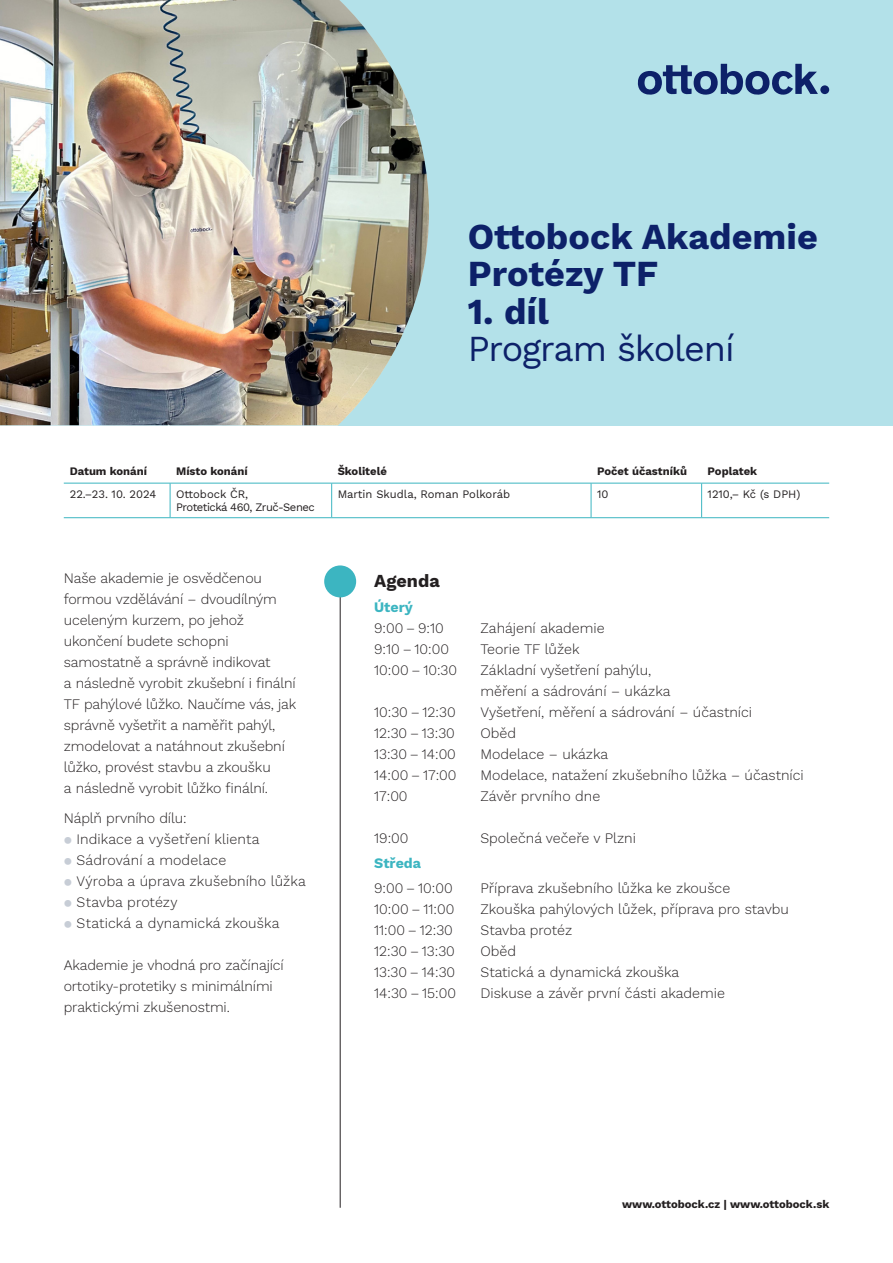
<style>
.page{position:relative;width:893px;height:1263px;background:#fff}
.page>*{position:absolute;margin:0;border:0;box-sizing:border-box;transform-origin:0 0}
.Kennzeichen{font:700 36px/37.5px "Work Sans";color:#0d2169}
.Kennzeichen-2{font:36px "Work Sans";letter-spacing:-.03em;color:#0d2169}
.D2_Copy_9_5pt_12_5pt{font:700 18px "Work Sans";color:#231f20}
.D2_Copy_9_5pt_12_5pt-2{font:300 14.25px/21px "Work Sans";letter-spacing:-.005em;color:#231f20}
.D2_Copy_9_5pt_12_5pt-3{font:700 14.25px "Work Sans";color:#3cb5c1}
.Text_Tabellen{font:700 11.25px "Work Sans";color:#231f20}
.Text_Tabellen-2{font:11.25px "Work Sans";color:#231f20}
.Text_Tabellen-3{font:11.25px/13.5px "Work Sans";letter-spacing:-.04em;color:#231f20}
.Produktunterschrift{font:11.25px "Work Sans";color:#231f20}
.Produktunterschrift-2{font:700 11.25px "Work Sans";color:#231f20}
.s1{color:#c7cdd6}
</style>
<div class="page">
<div style="left:0;top:0;width:893px;height:425px;background:#b3e1e9"></div>
<img style="left:0;top:0;width:429px;height:425px">
<div style="left:820px;top:85px;width:9px;height:9px;background:#0d2169;border-radius:50%"></div>
<svg style="left:638px;top:64px;width:180px;height:31px"></svg>
<hr style="left:64px;top:483px;width:106px;height:1px;background:#3cb5c1">
<hr style="left:170px;top:483px;width:162px;height:1px;background:#3cb5c1">
<hr style="left:170px;top:483px;width:1px;height:34px;background:#3cb5c1">
<hr style="left:332px;top:483px;width:259px;height:1px;background:#3cb5c1">
<hr style="left:591px;top:483px;width:111px;height:1px;background:#3cb5c1">
<hr style="left:702px;top:483px;width:127px;height:1px;background:#3cb5c1">
<hr style="left:64px;top:517px;width:106px;height:1px;background:#3cb5c1">
<hr style="left:170px;top:517px;width:162px;height:1px;background:#3cb5c1">
<hr style="left:332px;top:517px;width:259px;height:1px;background:#3cb5c1">
<hr style="left:591px;top:517px;width:111px;height:1px;background:#3cb5c1">
<hr style="left:702px;top:517px;width:127px;height:1px;background:#3cb5c1">
<hr style="left:331px;top:483px;width:1px;height:34px;background:#3cb5c1">
<hr style="left:591px;top:483px;width:1px;height:34px;background:#3cb5c1">
<hr style="left:701px;top:483px;width:1px;height:34px;background:#3cb5c1">
<hr style="left:340px;top:580px;width:1px;height:628px;background:#231f20">
<div style="left:324px;top:565px;width:32px;height:32px;background:#3cb5c1;border-radius:50%"></div>
<p class="Kennzeichen" style="left:468px;top:217px;width:352px">Ottobock Akademie<br>Protézy TF</p>
<p class="Kennzeichen" style="left:468px;top:292px;width:83px">1. díl</p>
<p class="Kennzeichen-2" style="left:468px;top:322px;width:268px">Program školení</p>
<p class="Produktunterschrift-2" style="left:70px;top:463px;width:79px">Datum konání</p>
<p class="Text_Tabellen" style="left:176px;top:463px;width:73px">Místo konání</p>
<p class="Text_Tabellen" style="left:338px;top:463px;width:51px">Školitelé</p>
<p class="Text_Tabellen" style="left:597px;top:463px;width:91px">Počet účastníků</p>
<p class="Text_Tabellen" style="left:708px;top:463px;width:51px">Poplatek</p>
<p class="Produktunterschrift" style="left:70px;top:485px;width:88px">22.–23. 10. 2024</p>
<p class="Text_Tabellen-3" style="left:176px;top:487px;width:140px">Ottobock ČR,<br>Protetická 460, Zruč-Senec</p>
<p class="Text_Tabellen-2" style="left:338px;top:485px;width:174px">Martin Skudla, Roman Polkoráb</p>
<p class="Text_Tabellen-2" style="left:597px;top:485px;width:13px">10</p>
<p class="Text_Tabellen-2" style="left:708px;top:485px;width:94px">1210,– Kč (s DPH)</p>
<p class="D2_Copy_9_5pt_12_5pt-2" style="left:64px;top:568px;width:234px">Naše akademie je osvědčenou formou vzdělávání – dvoudílným uceleným kurzem, po jehož ukončení budete schopni samostatně a správně indikovat<br>a následně vyrobit zkušební i finální<br>TF pahýlové lůžko. Naučíme vás, jak správně vyšetřit a naměřit pahýl, zmodelovat a natáhnout zkušební lůžko, provést stavbu a zkoušku<br>a následně vyrobit lůžko finální.</p>
<p class="D2_Copy_9_5pt_12_5pt-2" style="left:64px;top:807px;width:124px">Náplň prvního dílu:</p>
<p class="D2_Copy_9_5pt_12_5pt-2" style="left:64px;top:828px;width:197px"><span class="s1">⚫</span> Indikace a vyšetření klienta</p>
<p class="D2_Copy_9_5pt_12_5pt-2" style="left:64px;top:849px;width:164px"><span class="s1">⚫</span> Sádrování a modelace</p>
<p class="D2_Copy_9_5pt_12_5pt-2" style="left:64px;top:870px;width:244px"><span class="s1">⚫</span> Výroba a úprava zkušebního lůžka</p>
<p class="D2_Copy_9_5pt_12_5pt-2" style="left:64px;top:891px;width:115px"><span class="s1">⚫</span> Stavba protézy</p>
<p class="D2_Copy_9_5pt_12_5pt-2" style="left:64px;top:912px;width:217px"><span class="s1">⚫</span> Statická a dynamická zkouška</p>
<p class="D2_Copy_9_5pt_12_5pt-2" style="left:64px;top:954px;width:222px">Akademie je vhodná pro začínající ortotiky-protetiky s minimálními praktickými zkušenostmi.</p>
<p class="D2_Copy_9_5pt_12_5pt" style="left:374px;top:567px;width:67px">Agenda</p>
<p class="D2_Copy_9_5pt_12_5pt-3" style="left:374px;top:596px;width:40px">Úterý</p>
<p class="D2_Copy_9_5pt_12_5pt-2" style="left:374px;top:617px;width:71px">9:00 – 9:10</p>
<p class="D2_Copy_9_5pt_12_5pt-2" style="left:480px;top:617px;width:126px">Zahájení akademie</p>
<p class="D2_Copy_9_5pt_12_5pt-2" style="left:374px;top:638px;width:76px">9:10 – 10:00</p>
<p class="D2_Copy_9_5pt_12_5pt-2" style="left:480px;top:638px;width:101px">Teorie TF lůžek</p>
<p class="D2_Copy_9_5pt_12_5pt-2" style="left:374px;top:659px;width:84px">10:00 – 10:30</p>
<p class="D2_Copy_9_5pt_12_5pt-2" style="left:480px;top:659px;width:192px">Základní vyšetření pahýlu, měření a sádrování – ukázka</p>
<p class="D2_Copy_9_5pt_12_5pt-2" style="left:374px;top:701px;width:83px">10:30 – 12:30</p>
<p class="D2_Copy_9_5pt_12_5pt-2" style="left:480px;top:701px;width:273px">Vyšetření, měření a sádrování – účastníci</p>
<p class="D2_Copy_9_5pt_12_5pt-2" style="left:374px;top:722px;width:82px">12:30 – 13:30</p>
<p class="D2_Copy_9_5pt_12_5pt-2" style="left:480px;top:722px;width:37px">Oběd</p>
<p class="D2_Copy_9_5pt_12_5pt-2" style="left:374px;top:743px;width:83px">13:30 – 14:00</p>
<p class="D2_Copy_9_5pt_12_5pt-2" style="left:480px;top:743px;width:129px">Modelace – ukázka</p>
<p class="D2_Copy_9_5pt_12_5pt-2" style="left:374px;top:764px;width:84px">14:00 – 17:00</p>
<p class="D2_Copy_9_5pt_12_5pt-2" style="left:480px;top:764px;width:325px">Modelace, natažení zkušebního lůžka – účastníci</p>
<p class="D2_Copy_9_5pt_12_5pt-2" style="left:374px;top:785px;width:35px">17:00</p>
<p class="D2_Copy_9_5pt_12_5pt-2" style="left:480px;top:785px;width:121px">Závěr prvního dne</p>
<p class="D2_Copy_9_5pt_12_5pt-2" style="left:374px;top:827px;width:36px">19:00</p>
<p class="D2_Copy_9_5pt_12_5pt-2" style="left:480px;top:827px;width:157px">Společná večeře v Plzni</p>
<p class="D2_Copy_9_5pt_12_5pt-3" style="left:374px;top:852px;width:48px">Středa</p>
<p class="D2_Copy_9_5pt_12_5pt-2" style="left:374px;top:877px;width:80px">9:00 – 10:00</p>
<p class="D2_Copy_9_5pt_12_5pt-2" style="left:480px;top:877px;width:251px">Příprava zkušebního lůžka ke zkoušce</p>
<p class="D2_Copy_9_5pt_12_5pt-2" style="left:374px;top:898px;width:82px">10:00 – 11:00</p>
<p class="D2_Copy_9_5pt_12_5pt-2" style="left:480px;top:898px;width:310px">Zkouška pahýlových lůžek, příprava pro stavbu</p>
<p class="D2_Copy_9_5pt_12_5pt-2" style="left:374px;top:919px;width:80px">11:00 – 12:30</p>
<p class="D2_Copy_9_5pt_12_5pt-2" style="left:480px;top:919px;width:93px">Stavba protéz</p>
<p class="D2_Copy_9_5pt_12_5pt-2" style="left:374px;top:940px;width:82px">12:30 – 13:30</p>
<p class="D2_Copy_9_5pt_12_5pt-2" style="left:480px;top:940px;width:37px">Oběd</p>
<p class="D2_Copy_9_5pt_12_5pt-2" style="left:374px;top:961px;width:82px">13:30 – 14:30</p>
<p class="D2_Copy_9_5pt_12_5pt-2" style="left:480px;top:961px;width:200px">Statická a dynamická zkouška</p>
<p class="D2_Copy_9_5pt_12_5pt-2" style="left:374px;top:982px;width:83px">14:30 – 15:00</p>
<p class="D2_Copy_9_5pt_12_5pt-2" style="left:480px;top:982px;width:246px">Diskuse a závěr první části akademie</p>
<p class="Text_Tabellen" style="left:622px;top:1195px;width:209px">www.ottobock.cz | www.ottobock.sk</p>
</div>
